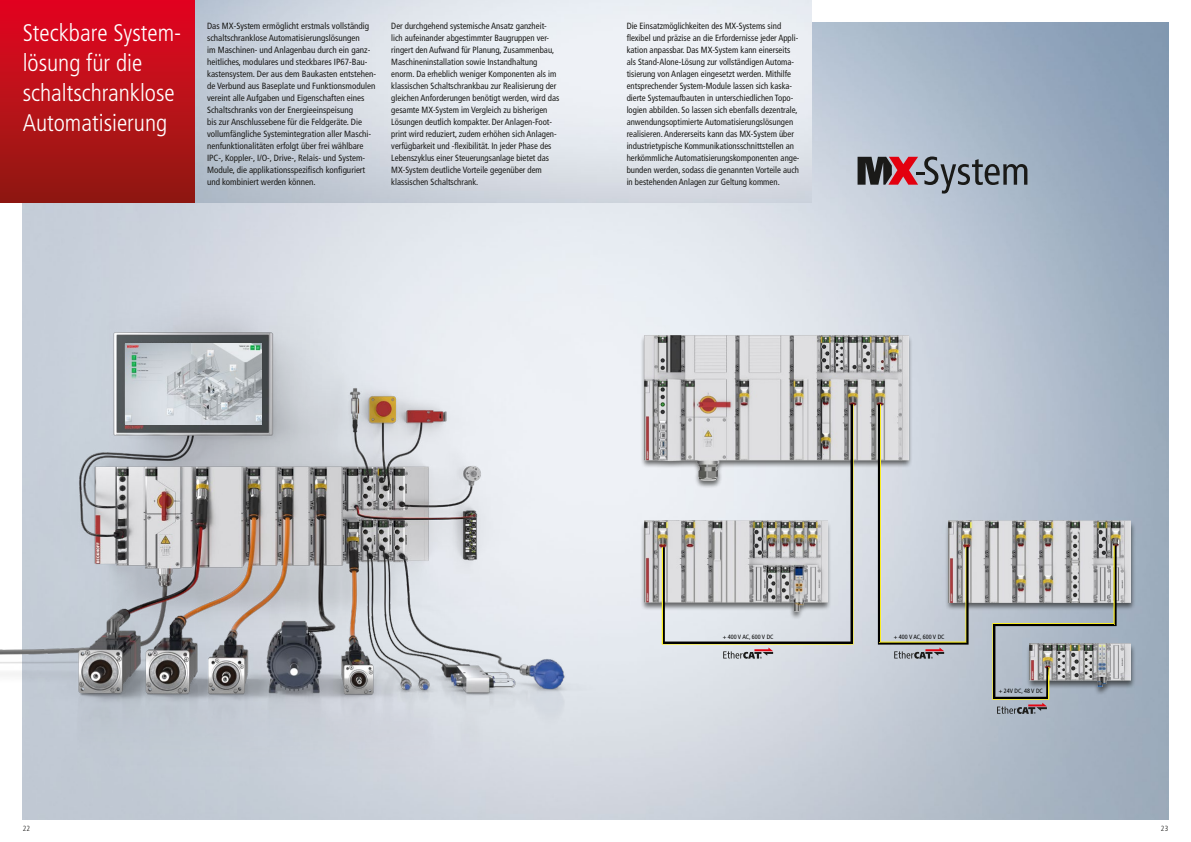
<style>
.page{position:relative;width:1191px;height:842px;background:#fff}
.page>*{position:absolute;margin:0;border:0;box-sizing:border-box;transform-origin:0 0}
.t1{font:300 condensed 24px/30px "Frutiger LT Pro";color:#fff}
.t2{font:condensed 9px/12px "Frutiger LT Pro";color:#1a1a18}
.t3{font:300 condensed 7.5px "Frutiger LT Pro";color:#1a1a18}
.t4{font:condensed 6.2px "Frutiger LT Pro";color:#000}
</style>
<div class="page">
<img style="left:23px;top:23px;width:1145px;height:796px">
<div style="left:0;top:0;width:196px;height:203px;background:linear-gradient(to bottom,#e50520,#8e1b11)"></div>
<img style="left:196px;top:0;width:615px;height:203px">
<img style="left:0;top:221px;width:595px;height:598px">
<svg style="left:857px;top:156px;width:170px;height:38px;background:#8f8691"></svg>
<div style="left:640px;top:334px;width:495px;height:361px;background:#1a1a18;opacity:.65"></div>
<img style="left:1116px;top:643px;width:14px;height:44px">
<img style="left:645px;top:521px;width:17px;height:90px">
<img style="left:968px;top:521px;width:162px;height:81px">
<img style="left:645px;top:335px;width:263px;height:146px">
<img style="left:126px;top:344px;width:135px;height:80px">
<svg style="left:662px;top:404px;width:191px;height:241px;background:#c6c7c8"></svg>
<svg style="left:723px;top:647px;width:50px;height:12px"></svg>
<svg style="left:878px;top:404px;width:90px;height:255px;background:#bdc2c9"></svg>
<svg style="left:992px;top:546px;width:124px;height:168px;background:#aaaeb0"></svg>
<h1 class="t1" style="left:23px;top:18px;width:160px">Steckbare System&shy;lösung für die schaltschranklose<br>Automatisierung</h1>
<p class="t2" style="left:207px;top:20px;width:171px">Das MX-System ermöglicht erstmals vollständig schaltschranklose Automatisierungslösungen<br>im Maschinen- und Anlagenbau durch ein ganz&shy;heitliches, modulares und steckbares IP67-Bau&shy;kastensystem. Der aus dem Baukasten entstehen&shy;de Verbund aus Baseplate und Funktionsmodulen vereint alle Aufgaben und Eigenschaften eines Schaltschranks von der Energieeinspeisung<br>bis zur Anschlussebene für die Feldgeräte. Die vollumfängliche Systemintegration aller Maschi&shy;nenfunktionalitäten erfolgt über frei wählbare IPC-, Koppler-, I/O-, Drive-, Relais- und System-Module, die applikationsspezifisch konfiguriert und kombiniert werden können.</p>
<p class="t2" style="left:391px;top:20px;width:169px">Der durchgehend systemische Ansatz ganzheit&shy;lich aufeinander abgestimmter Baugruppen ver&shy;ringert den Aufwand für Planung, Zusammenbau, Maschineninstallation sowie Instandhaltung enorm. Da erheblich weniger Komponenten als im klassischen Schaltschrankbau zur Realisierung der gleichen Anforderungen benötigt werden, wird das gesamte MX-System im Vergleich zu bisherigen Lösungen deutlich kompakter. Der Anlagen-Foot&shy;print wird reduziert, zudem erhöhen sich Anlagen&shy;verfügbarkeit und -flexibilität. In jeder Phase des Lebenszyklus einer Steuerungsanlage bietet das MX-System deutliche Vorteile gegenüber dem klassischen Schaltschrank.</p>
<p class="t2" style="left:626px;top:20px;width:174px">Die Einsatzmöglichkeiten des MX-Systems sind flexibel und präzise an die Erfordernisse jeder Appli&shy;kation anpassbar. Das MX-System kann einerseits als Stand-Alone-Lösung zur vollständigen Automa&shy;tisierung von Anlagen eingesetzt werden. Mithilfe entsprechender System-Module lassen sich kaska&shy;dierte Systemaufbauten in unterschiedlichen Topo&shy;logien abbilden. So lassen sich ebenfalls dezentrale, anwendungsoptimierte Automatisierungslösungen realisieren. Andererseits kann das MX-System über industrietypische Kommunikationsschnittstellen an herkömmliche Automatisierungskomponenten ange&shy;bunden werden, sodass die genannten Vorteile auch in bestehenden Anlagen zur Geltung kommen.</p>
<p class="t4" style="left:723px;top:633px;width:52px">+ 400 V AC, 600 V DC</p>
<p class="t4" style="left:893px;top:633px;width:52px">+ 400 V AC, 600 V DC</p>
<p class="t4" style="left:998px;top:687px;width:46px">+ 24V DC, 48 V DC</p>
<p class="t3" style="left:23px;top:824px;width:9px">22</p>
<p class="t3" style="left:1161px;top:824px;width:9px">23</p>
</div>
